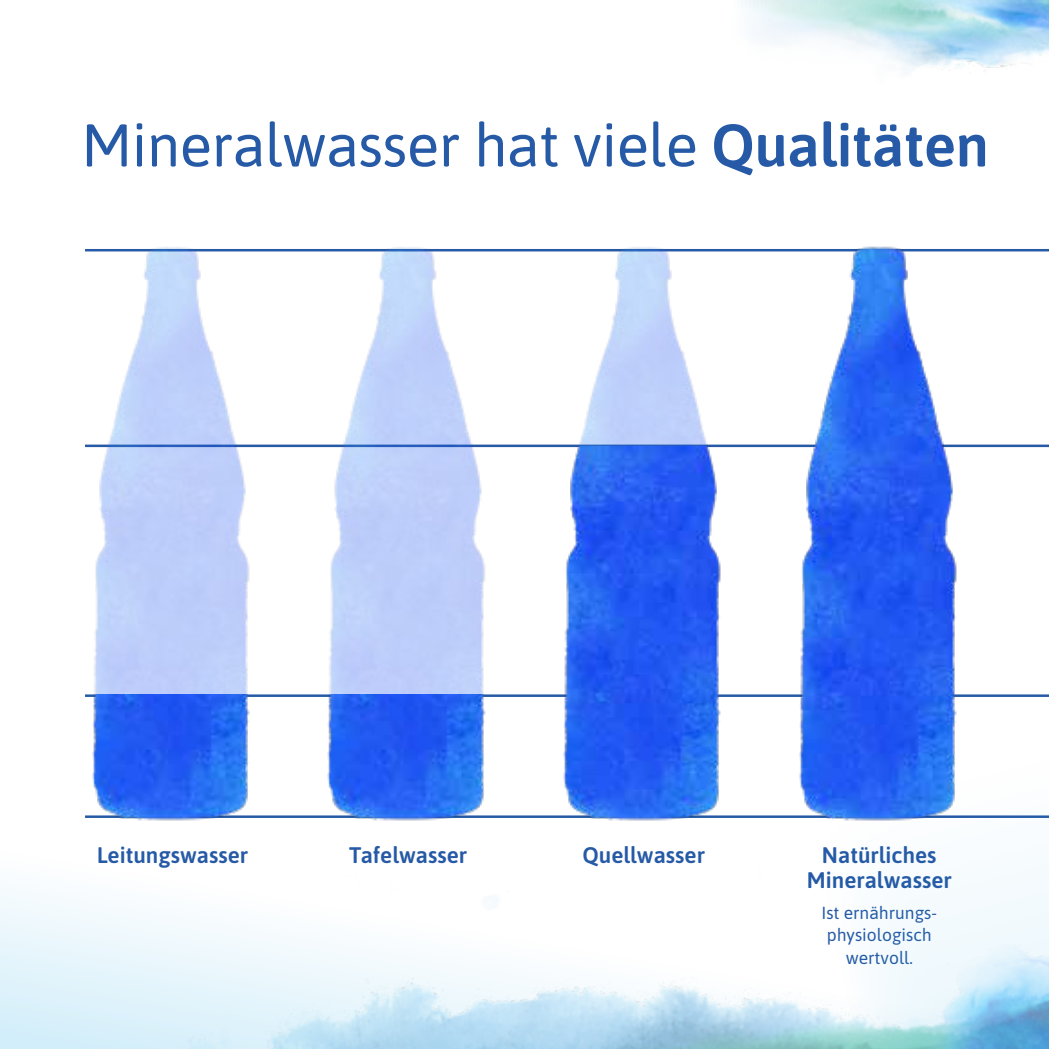
<style>
.page{position:relative;width:1049px;height:1049px;background:#fff}
.page>*{position:absolute;margin:0;border:0;box-sizing:border-box;transform-origin:0 0}
.t1{font:60px "Asap";letter-spacing:-.01em;color:#265aa6}
.t2{font:600 22.5px/25px "Asap";color:#265aa6;text-align:center}
.t3{font:17.5px/22.5px "Asap";color:#265aa6;text-align:center}
.s1{font-weight:600}
</style>
<div class="page">
<img style="left:745px;top:0;width:304px;height:73px">
<hr style="left:85px;top:815px;width:964px;height:3px;background:#265aa6">
<hr style="left:85px;top:249px;width:964px;height:2px;background:#265aa6">
<hr style="left:85px;top:445px;width:964px;height:2px;background:#265aa6">
<hr style="left:85px;top:694px;width:964px;height:3px;background:#265aa6">
<img style="left:85px;top:247px;width:190px;height:447px">
<img style="left:70px;top:694px;width:205px;height:217px">
<img style="left:541px;top:247px;width:205px;height:199px">
<img style="left:541px;top:446px;width:205px;height:375px">
<img style="left:305px;top:247px;width:206px;height:447px">
<img style="left:305px;top:694px;width:206px;height:217px">
<img style="left:776px;top:246px;width:206px;height:570px">
<svg style="left:787px;top:390px;width:262px;height:659px"></svg>
<h1 class="t1" style="left:81px;top:104px;width:909px">Mineralwasser hat viele <span class="s1">Qualitäten</span></h1>
<p class="t2" style="left:97px;top:842px;width:153px">Leitungswasser</p>
<p class="t2" style="left:349px;top:842px;width:120px">Tafelwasser</p>
<p class="t2" style="left:582px;top:842px;width:124px">Quellwasser</p>
<p class="t2" style="left:807px;top:842px;width:146px">Natürliches<br>Mineralwasser</p>
<p class="t3" style="left:821px;top:901px;width:117px">Ist ernährungs&shy;physiologisch wertvoll.</p>
</div>
